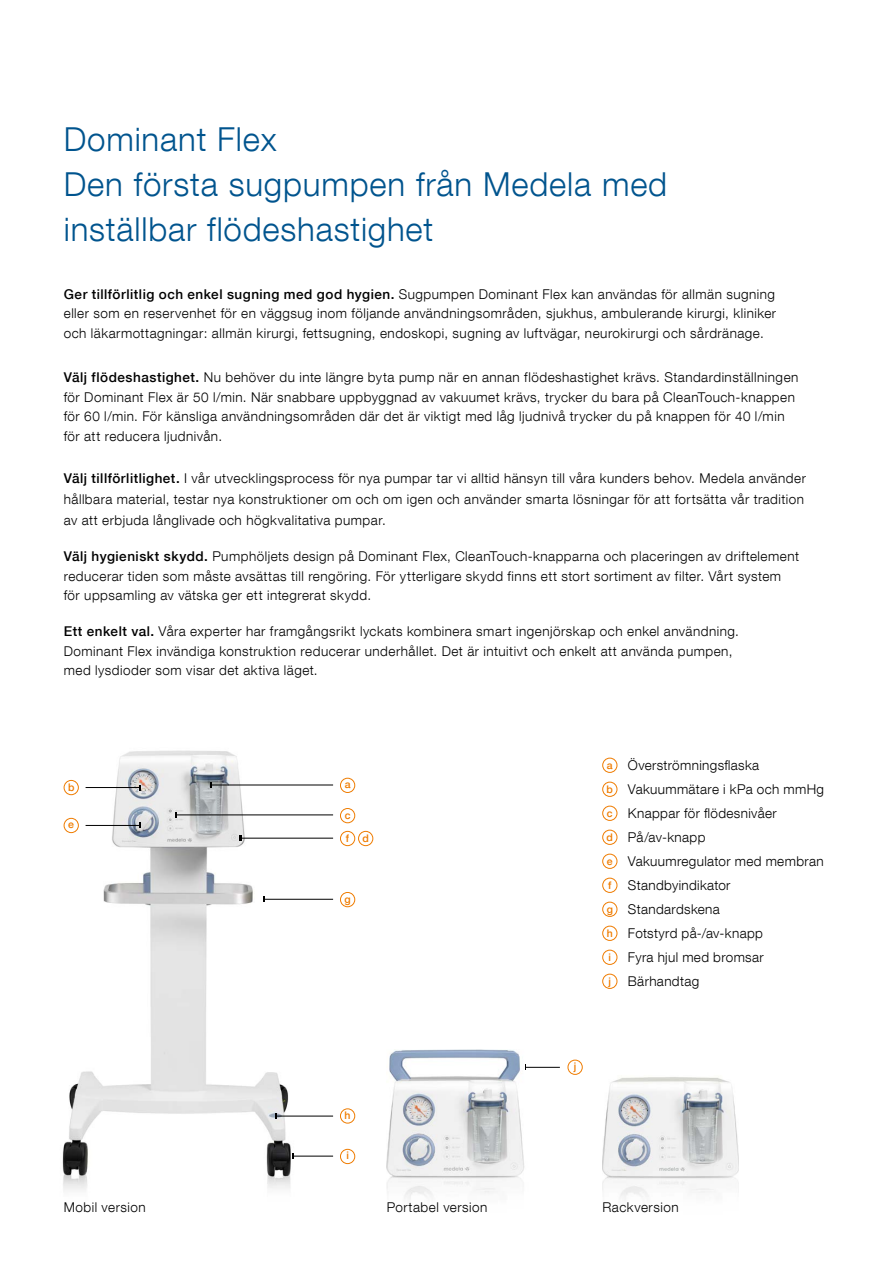
<style>
.page{position:relative;width:893px;height:1263px;background:#fff}
.page>*{position:absolute;margin:0;border:0;box-sizing:border-box;transform-origin:0 0}
.t1{font:300 33px/45px "Helvetica Neue LT Com";letter-spacing:.025em;color:#00548e}
.t2{font:300 13.5px/19.5px "Helvetica Neue LT Com";letter-spacing:.035em;color:#000}
.t3{font:500 10.5px/22.8px "Helvetica Neue LT Com";color:#ef7c00}
.s1{font-weight:500}
.s2{font-weight:500;font-size:10.5px;color:#ef7c00}
</style>
<div class="page">
<img style="left:602px;top:1077px;width:137px;height:122px">
<img style="left:387px;top:1050px;width:171px;height:149px">
<img style="left:62px;top:750px;width:236px;height:441px">
<div style="left:602px;top:758px;width:15px;height:15px;border:1px solid #ef7c00;border-radius:50%"></div>
<div style="left:602px;top:782px;width:15px;height:15px;border:1px solid #ef7c00;border-radius:50%"></div>
<div style="left:602px;top:806px;width:15px;height:15px;border:1px solid #ef7c00;border-radius:50%"></div>
<div style="left:602px;top:830px;width:15px;height:15px;border:1px solid #ef7c00;border-radius:50%"></div>
<div style="left:602px;top:854px;width:15px;height:15px;border:1px solid #ef7c00;border-radius:50%"></div>
<div style="left:602px;top:878px;width:15px;height:15px;border:1px solid #ef7c00;border-radius:50%"></div>
<div style="left:602px;top:902px;width:15px;height:15px;border:1px solid #ef7c00;border-radius:50%"></div>
<div style="left:602px;top:926px;width:15px;height:15px;border:1px solid #ef7c00;border-radius:50%"></div>
<div style="left:602px;top:950px;width:15px;height:15px;border:1px solid #ef7c00;border-radius:50%"></div>
<div style="left:602px;top:974px;width:15px;height:15px;border:1px solid #ef7c00;border-radius:50%"></div>
<hr style="left:525px;top:1067px;width:35px;height:1px;background:#000">
<div style="left:568px;top:1060px;width:15px;height:15px;border:1px solid #ef7c00;border-radius:50%"></div>
<hr style="left:86px;top:787px;width:54px;height:1px;background:#000">
<hr style="left:86px;top:825px;width:54px;height:1px;background:#000">
<hr style="left:211px;top:785px;width:122px;height:1px;background:#000">
<hr style="left:176px;top:815px;width:157px;height:1px;background:#000">
<hr style="left:241px;top:838px;width:92px;height:1px;background:#000">
<hr style="left:276px;top:1116px;width:57px;height:1px;background:#000">
<hr style="left:293px;top:1156px;width:40px;height:1px;background:#000">
<hr style="left:264px;top:899px;width:69px;height:1px;background:#000">
<div style="left:64px;top:780px;width:15px;height:15px;border:1px solid #ef7c00;border-radius:50%"></div>
<div style="left:64px;top:818px;width:15px;height:15px;border:1px solid #ef7c00;border-radius:50%"></div>
<div style="left:340px;top:778px;width:15px;height:15px;border:1px solid #ef7c00;border-radius:50%"></div>
<div style="left:340px;top:1149px;width:15px;height:15px;border:1px solid #ef7c00;border-radius:50%"></div>
<div style="left:340px;top:892px;width:15px;height:15px;border:1px solid #ef7c00;border-radius:50%"></div>
<div style="left:340px;top:1108px;width:15px;height:15px;border:1px solid #ef7c00;border-radius:50%"></div>
<div style="left:340px;top:808px;width:15px;height:15px;border:1px solid #ef7c00;border-radius:50%"></div>
<div style="left:340px;top:831px;width:15px;height:15px;border:1px solid #ef7c00;border-radius:50%"></div>
<div style="left:358px;top:831px;width:15px;height:15px;border:1px solid #ef7c00;border-radius:50%"></div>
<h1 class="t1" style="left:64px;top:116px;width:605px">Dominant Flex<br>Den första sugpumpen från Medela med inställbar flödeshastighet</h1>
<p class="t2" style="left:64px;top:284px;width:714px;text-align:justify"><span class="s1">Ger tillförlitlig och enkel sugning med god hygien.</span> Sugpumpen Dominant Flex kan användas för allmän sugning eller som en reservenhet för en väggsug inom följande användningsområden, sjukhus, ambulerande kirurgi, kliniker och läkarmottagningar: allmän kirurgi, fettsugning, endoskopi, sugning av luftvägar, neurokirurgi och sårdränage.</p>
<p class="t2" style="left:64px;top:367px;width:736px"><span class="s1">Välj flödeshastighet.</span> Nu behöver du inte längre byta pump när en annan flödeshastighet krävs. Standardinställningen för Dominant Flex är 50 l/min. När snabbare uppbyggnad av vakuumet krävs, trycker du bara på CleanTouch-knappen för 60 l/min. För känsliga användningsområden där det är viktigt med låg ljudnivå trycker du på knappen för 40 l/min för att reducera ljudnivån.</p>
<p class="t2" style="left:64px;top:468px;width:744px;line-height:21px"><span class="s1">Välj tillförlitlighet.</span> I vår utvecklingsprocess för nya pumpar tar vi alltid hänsyn till våra kunders behov. Medela använder hållbara material, testar nya konstruktioner om och om igen och använder smarta lösningar för att fortsätta vår tradition av att erbjuda långlivade och högkvalitativa pumpar.</p>
<p class="t2" style="left:64px;top:547px;width:737px"><span class="s1">Välj hygieniskt skydd.</span> Pumphöljets design på Dominant Flex, CleanTouch-knapparna och placeringen av driftelement reducerar tiden som måste avsättas till rengöring. För ytterligare skydd finns ett stort sortiment av filter. Vårt system för uppsamling av vätska ger ett integrerat skydd.</p>
<p class="t2" style="left:64px;top:622px;width:677px"><span class="s1">Ett enkelt val.</span> Våra experter har framgångsrikt lyckats kombinera smart ingenjörskap och enkel användning.<br>Dominant Flex invändiga konstruktion reducerar underhållet. Det är intuitivt och enkelt att använda pumpen, med lysdioder som visar det aktiva läget.</p>
<p class="t3" style="left:68px;top:775px;width:8px">b</p>
<p class="t3" style="left:68px;top:813px;width:7px">e</p>
<p class="t3" style="left:345px;top:773px;width:7px">a</p>
<p class="t3" style="left:345px;top:803px;width:7px">c f</p>
<p class="t3" style="left:362px;top:826px;width:8px">d</p>
<p class="t3" style="left:344px;top:887px;width:8px">g</p>
<p class="t3" style="left:345px;top:1104px;width:8px">h</p>
<p class="t3" style="left:346px;top:1144px;width:4px">i</p>
<p class="t3" style="left:574px;top:1055px;width:4px">j</p>
<p class="t2" style="left:607px;top:753px;width:219px;line-height:24px"><span class="s2">a</span> Överströmningsflaska<br><span class="s2">b</span> Vakuummätare i kPa och mmHg <span class="s2">c</span> Knappar för flödesnivåer<br><span class="s2">d</span> På/av-knapp<br><span class="s2">e</span> Vakuumregulator med membran <span class="s2">f</span> Standbyindikator<br><span class="s2">g</span> Standardskena<br><span class="s2">h</span> Fotstyrd på-/av-knapp<br><span class="s2">i</span> Fyra hjul med bromsar<br><span class="s2">j</span> Bärhandtag</p>
<p class="t2" style="left:64px;top:1197px;width:84px">Mobil version</p>
<p class="t2" style="left:387px;top:1197px;width:102px">Portabel version</p>
<p class="t2" style="left:602px;top:1197px;width:78px">Rackversion</p>
</div>
